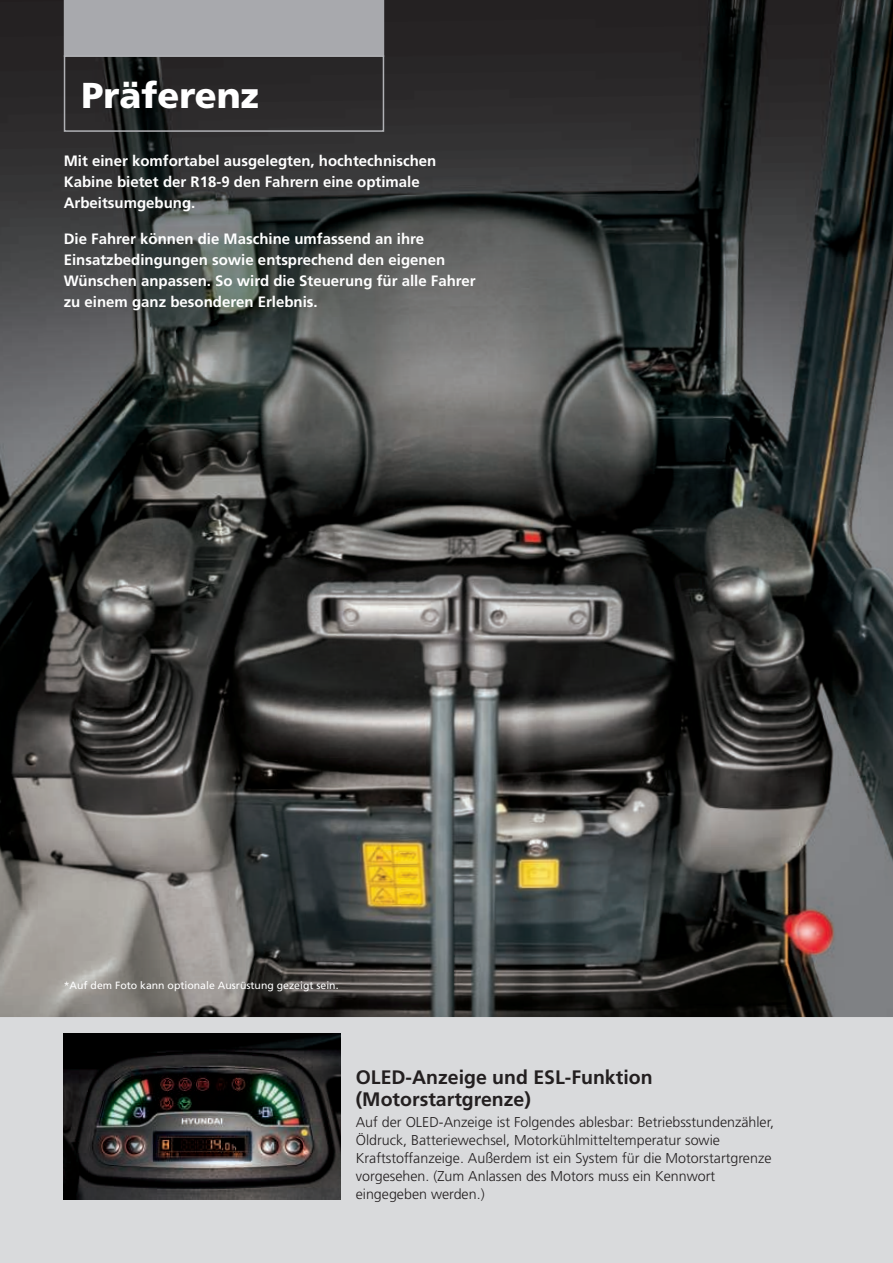
<style>
.page{position:relative;width:893px;height:1263px;background:#d9dadc}
.page>*{position:absolute;margin:0;border:0;box-sizing:border-box;transform-origin:0 0}
.t1{font:900 36px "Frutiger LT Std";color:#fff}
.t2{font:700 19.5px/22.4px "Frutiger LT Std";color:#231f20}
.t3{font:700 15px/21px "Frutiger LT Std";color:#fff}
.t4{font:300 14.25px/18px "Frutiger LT Std";color:#231f20}
.t5{font:10.5px "Frutiger LT Std";color:#fff}
</style>
<div class="page">
<img style="left:0;top:0;width:893px;height:1017px">
<img style="left:64px;top:1033px;width:276px;height:166px">
<div style="left:64px;top:0;width:320px;height:55px;background:#a8a9ad"></div>
<div style="left:64px;top:55px;width:320px;height:77px;border:2px solid #b0b1b5"></div>
<h1 class="t1" style="left:82px;top:73px;width:179px">Präferenz</h1>
<p class="t3" style="left:64px;top:151px;width:374px">Mit einer komfortabel ausgelegten, hochtechnischen<br>Kabine bietet der R18-9 den Fahrern eine optimale<br>Arbeitsumgebung.</p>
<p class="t3" style="left:64px;top:229px;width:413px">Die Fahrer können die Maschine umfassend an ihre Einsatzbedingungen sowie entsprechend den eigenen Wünschen anpassen. So wird die Steuerung für alle Fahrer zu einem ganz besonderen Erlebnis.</p>
<p class="t5" style="left:64px;top:979px;width:276px">*Auf dem Foto kann optionale Ausrüstung gezeigt sein.</p>
<h2 class="t2" style="left:356px;top:1066px;width:298px">OLED-Anzeige und ESL-Funktion (Motorstartgrenze)</h2>
<p class="t4" style="left:356px;top:1113px;width:420px">Auf der OLED-Anzeige ist Folgendes ablesbar: Betriebsstundenzähler, Öldruck, Batteriewechsel, Motorkühlmitteltemperatur sowie Kraftstoffanzeige. Außerdem ist ein System für die Motorstartgrenze vorgesehen. (Zum Anlassen des Motors muss ein Kennwort eingegeben werden.)</p>
</div>
